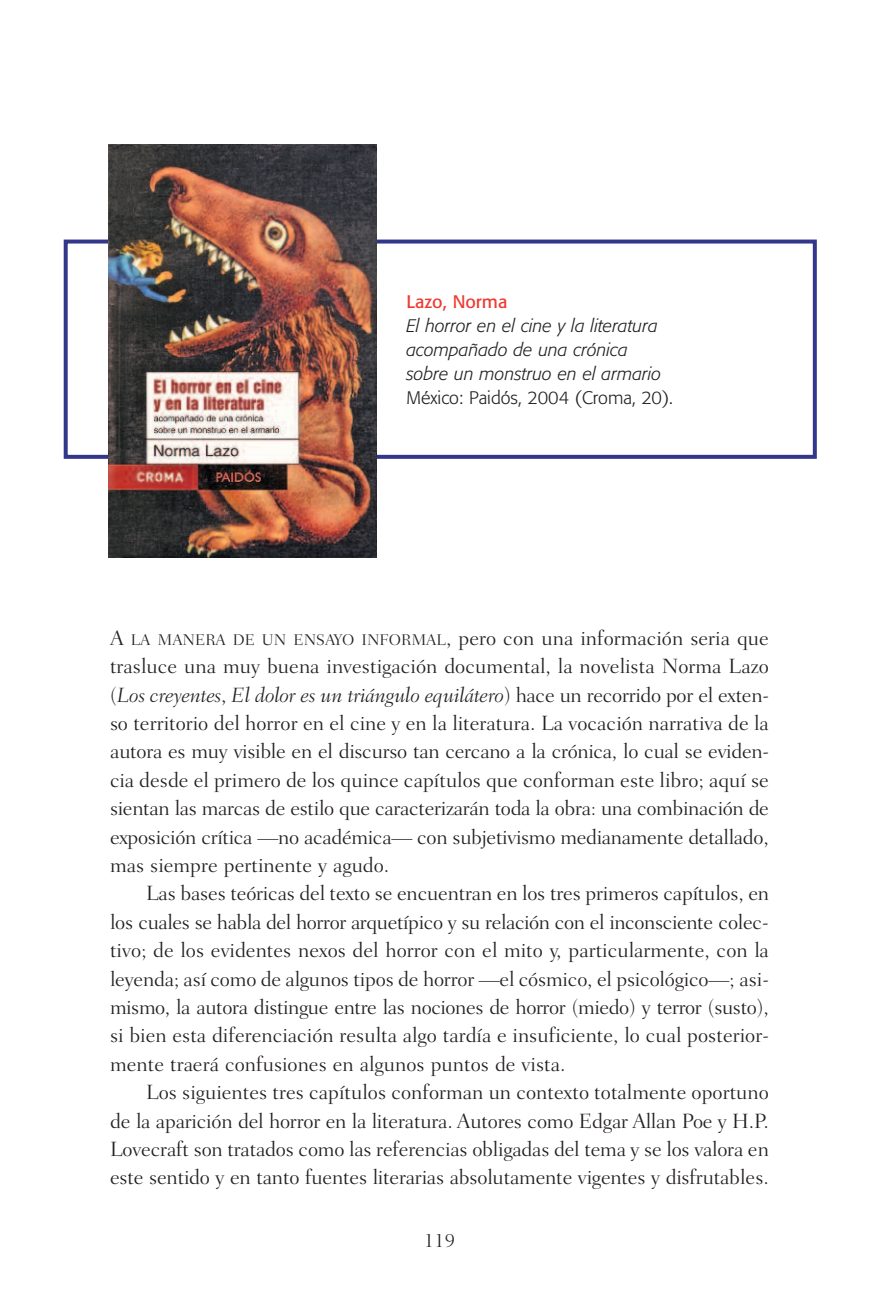
<style>
.page{position:relative;width:879px;height:1304px;background:#fff}
.page>*{position:absolute;margin:0;border:0;box-sizing:border-box;transform-origin:0 0}
.t1{font:300 21px "Fairfield LH";letter-spacing:-.01em;color:#231f20}
.t2{font:italic 300 21px "Fairfield LH";letter-spacing:-.015em;color:#231f20}
.t3{font:300 20px "Fairfield LH";color:#231f20}
.t4{font:italic 300 18px/24px "Formata";color:#231f20}
.s1{font-weight:400;font-style:normal;color:#ee3b32}
.s2{font-style:normal}
.s3{font-size:15.8px}
</style>
<div class="page">
<div style="left:64px;top:240px;width:753px;height:219px;border:4px solid #33378c"></div>
<img style="left:108px;top:144px;width:268px;height:414px">
<p class="t4" style="left:406px;top:291px;width:268px"><span class="s1">Lazo, Norma<br></span>El horror en el cine y la literatura acompañado de una crónica sobre un monstruo en el armario<br><span class="s2">México: Paidós, 2004 (Croma, 20).</span></p>
<p class="t1" style="left:110px;top:629px;width:660px">A <span class="s3">LA MANERA DE UN ENSAYO INFORMAL</span>, pero con una información seria que</p>
<p class="t1" style="left:110px;top:658px;width:660px">trasluce una muy buena investigación documental, la novelista Norma Lazo</p>
<p class="t2" style="left:110px;top:686px;width:660px"><span class="s2">(</span>Los creyentes<span class="s2">,</span> El dolor es un triángulo equilátero<span class="s2">) hace un recorrido por el exten-</span></p>
<p class="t1" style="left:110px;top:715px;width:660px">so territorio del horror en el cine y en la literatura. La vocación narrativa de la</p>
<p class="t1" style="left:110px;top:743px;width:660px">autora es muy visible en el discurso tan cercano a la crónica, lo cual se eviden-</p>
<p class="t1" style="left:110px;top:771px;width:660px">cia desde el primero de los quince capítulos que conforman este libro; aquí se</p>
<p class="t1" style="left:110px;top:800px;width:660px">sientan las marcas de estilo que caracterizarán toda la obra: una combinación de</p>
<p class="t1" style="left:110px;top:828px;width:660px">exposición crítica —no académica— con subjetivismo medianamente detallado,</p>
<p class="t1" style="left:110px;top:857px;width:281px">mas siempre pertinente y agudo.</p>
<p class="t1" style="left:146px;top:885px;width:624px">Las bases teóricas del texto se encuentran en los tres primeros capítulos, en</p>
<p class="t1" style="left:110px;top:913px;width:660px">los cuales se habla del horror arquetípico y su relación con el inconsciente colec-</p>
<p class="t1" style="left:110px;top:942px;width:660px">tivo; de los evidentes nexos del horror con el mito y, particularmente, con la</p>
<p class="t1" style="left:110px;top:970px;width:660px">leyenda; así como de algunos tipos de horror —el cósmico, el psicológico—; asi-</p>
<p class="t1" style="left:110px;top:999px;width:660px">mismo, la autora distingue entre las nociones de horror (miedo) y terror (susto),</p>
<p class="t1" style="left:110px;top:1027px;width:660px">si bien esta diferenciación resulta algo tardía e insuficiente, lo cual posterior-</p>
<p class="t1" style="left:110px;top:1055px;width:457px">mente traerá confusiones en algunos puntos de vista.</p>
<p class="t1" style="left:146px;top:1084px;width:624px">Los siguientes tres capítulos conforman un contexto totalmente oportuno</p>
<p class="t1" style="left:110px;top:1112px;width:660px">de la aparición del horror en la literatura. Autores como Edgar Allan Poe y H.P.</p>
<p class="t1" style="left:110px;top:1141px;width:660px">Lovecraft son tratados como las referencias obligadas del tema y se los valora en</p>
<p class="t1" style="left:110px;top:1169px;width:660px">este sentido y en tanto fuentes literarias absolutamente vigentes y disfrutables.</p>
<p class="t3" style="left:424px;top:1232px;width:33px">119</p>
</div>
